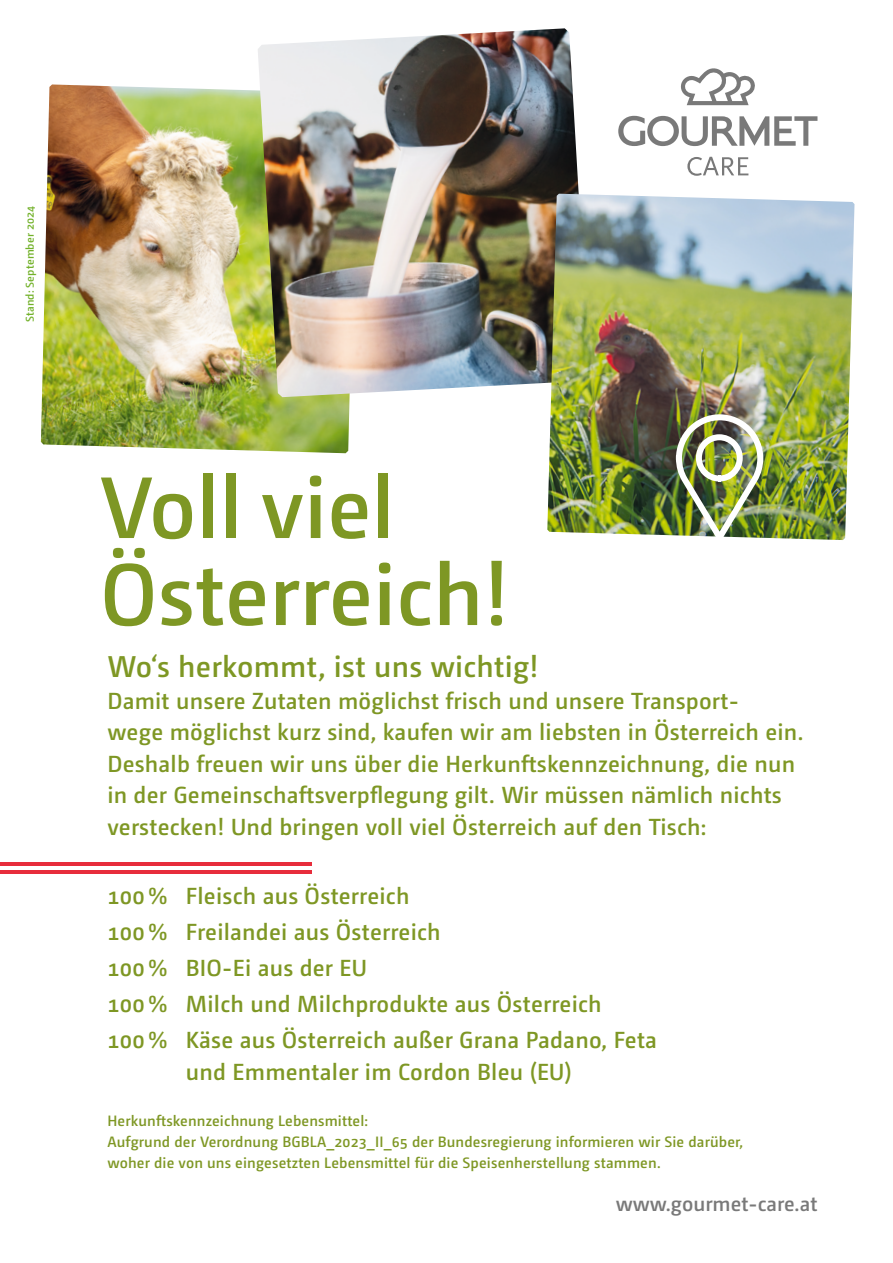
<style>
.page{position:relative;width:893px;height:1263px;background:#fff}
.page>*{position:absolute;margin:0;border:0;box-sizing:border-box;transform-origin:0 0}
.t1{font:600 87px/87px "Camingo Dos";color:#7e9724}
.t2{font:600 30px "Camingo Dos";letter-spacing:.01em;color:#7e9724}
.t3{font:600 23.25px/31.5px "Camingo Dos";letter-spacing:.01em;color:#7e9724}
.t4{font:600 20.85px "Camingo Dos";color:#797979}
.t5{font:600 15px/21px "Camingo Dos";letter-spacing:.01em;color:#7e9724}
.t6{font:600 11.25px "Camingo Dos";letter-spacing:.01em;color:#72b129}
</style>
<div class="page">
<img style="left:41px;top:84px;width:309px;height:369px">
<img style="left:258px;top:28px;width:321px;height:369px">
<img style="left:547px;top:194px;width:307px;height:346px">
<div style="left:0;top:862px;width:312px;height:12px;background:#e72d3c"></div>
<hr style="left:0;top:866px;width:312px;height:4px;background:#fff">
<img style="left:673px;top:411px;width:93px;height:129px">
<svg style="left:618px;top:116px;width:199px;height:30px"></svg>
<svg style="left:681px;top:68px;width:74px;height:37px"></svg>
<svg style="left:687px;top:157px;width:61px;height:19px"></svg>
<p class="t6" style="left:23px;top:322px;width:117px;rotate:-90deg">Stand: September 2024</p>
<h1 class="t1" style="left:100px;top:463px;width:412px">Voll viel<br>Österreich!</h1>
<p class="t2" style="left:107px;top:649px;width:433px">Wo‘s herkommt, ist uns wichtig!</p>
<p class="t3" style="left:107px;top:685px;width:697px">Damit unsere Zutaten möglichst frisch und unsere Transport-<br>wege möglichst kurz sind, kaufen wir am liebsten in Österreich ein.<br>Deshalb freuen wir uns über die Herkunftskennzeichnung, die nun in der Gemeinschaftsverpflegung gilt. Wir müssen nämlich nichts verstecken! Und bringen voll viel Österreich auf den Tisch:</p>
<p class="t3" style="left:107px;top:878px;width:551px;line-height:36px">100 % Fleisch aus Österreich<br>100 % Freilandei aus Österreich<br>100 % BIO-Ei aus der EU<br>100 % Milch und Milchprodukte aus Österreich<br>100 % Käse aus Österreich außer Grana Padano, Feta</p>
<p class="t3" style="left:186px;top:1055px;width:387px">und Emmentaler im Cordon Bleu (EU)</p>
<p class="t5" style="left:107px;top:1110px;width:637px">Herkunftskennzeichnung Lebensmittel:<br>Aufgrund der Verordnung BGBLA_2023_II_65 der Bundesregierung informieren wir Sie darüber, woher die von uns eingesetzten Lebensmittel für die Speisenherstellung stammen.</p>
<p class="t4" style="left:616px;top:1191px;width:203px">www.gourmet-care.at</p>
</div>
